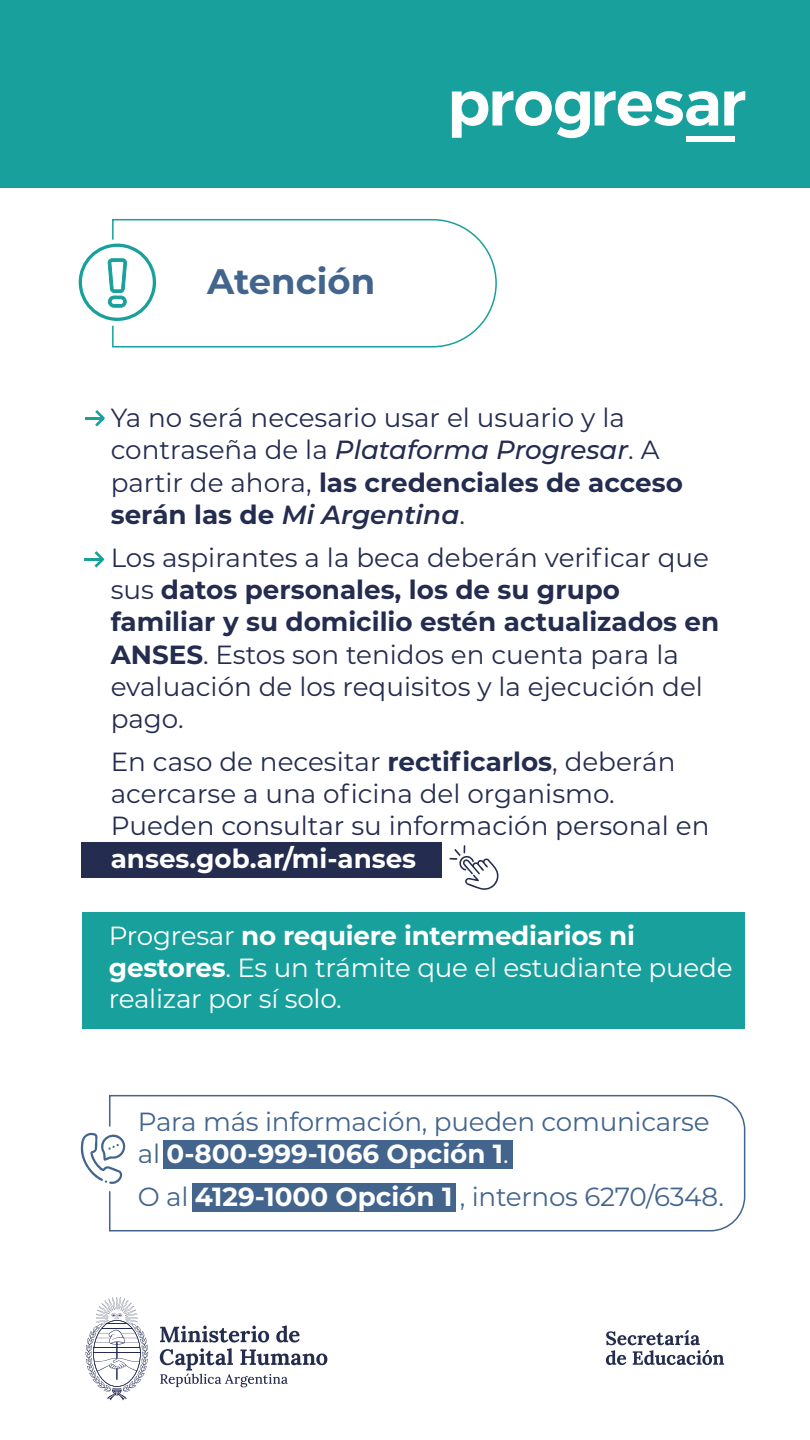
<style>
.page{position:relative;width:810px;height:1440px;background:#fff}
.page>*{position:absolute;margin:0;border:0;box-sizing:border-box;transform-origin:0 0}
.t1{font:700 35.4px "Montserrat";color:#43658d}
.t2{font:26.25px/32.2px "Montserrat";color:#242c4f}
.t3{font:26.25px/32.2px "Montserrat";letter-spacing:-.01em;color:#43658d}
.t4{font:26.25px/31.5px "Montserrat";letter-spacing:-.01em;color:#fff}
.t5{font:700 26.25px "Montserrat";color:#fff}
.s1{font-weight:500;font-style:italic}
.s2{font-weight:700}
.s3{font-weight:600;font-style:italic}
.s4{font-weight:700;color:#fff}
.s5{color:#fff}
</style>
<div class="page">
<div style="left:82px;top:912px;width:663px;height:116px;background:#18a09c"></div>
<svg style="left:606px;top:1330px;width:118px;height:35px"></svg>
<svg style="left:160px;top:1326px;width:167px;height:61px"></svg>
<svg style="left:86px;top:1297px;width:62px;height:103px"></svg>
<div style="left:0;top:0;width:810px;height:188px;background:#18a09c"></div>
<div style="left:686px;top:136px;width:48px;height:6px;background:#fff"></div>
<svg style="left:452px;top:91px;width:266px;height:47px"></svg>
<svg style="left:724px;top:91px;width:21px;height:35px"></svg>
<svg style="left:112px;top:219px;width:385px;height:129px"></svg>
<div style="left:81px;top:842px;width:360px;height:36px;background:#242c4f"></div>
<svg style="left:107px;top:258px;width:20px;height:50px"></svg>
<div style="left:79px;top:244px;width:77px;height:77px;border:3px solid #18a09c;border-radius:50%"></div>
<svg style="left:95px;top:410px;width:10px;height:16px"></svg>
<hr style="left:85px;top:417px;width:18px;height:3px;background:#18a09c">
<svg style="left:95px;top:551px;width:9px;height:17px"></svg>
<hr style="left:84px;top:558px;width:19px;height:3px;background:#18a09c">
<svg style="left:449px;top:845px;width:50px;height:45px"></svg>
<svg style="left:109px;top:1094px;width:637px;height:138px"></svg>
<svg style="left:81px;top:1129px;width:47px;height:55px"></svg>
<h1 class="t1" style="left:207px;top:256px;width:170px">Atención</h1>
<p class="t2" style="left:111px;top:401px;width:574px">Ya no será necesario usar el usuario y la contraseña de la <span class="s1">Plataforma Progresar</span>. A partir de ahora, <span class="s2">las credenciales de acceso serán las de</span> <span class="s3">Mi Argentina</span>.</p>
<p class="t2" style="left:111px;top:540px;width:610px">Los aspirantes a la beca deberán verificar que sus <span class="s2">datos personales, los de su grupo familiar y su domicilio estén actualizados en ANSES</span>. Estos son tenidos en cuenta para la evaluación de los requisitos y la ejecución del pago.</p>
<p class="t2" style="left:111px;top:744px;width:600px">En caso de necesitar <span class="s2">rectificarlos</span>, deberán acercarse a una oficina del organismo.<br>Pueden consultar su información personal en</p>
<p class="t5" style="left:111px;top:839px;width:307px">anses.gob.ar/mi-anses</p>
<p class="t4" style="left:109px;top:919px;width:625px">Progresar <span class="s2">no requiere intermediarios ni gestores</span>. Es un trámite que el estudiante puede realizar por sí solo.</p>
<p class="t3" style="left:138px;top:1105px;width:573px">Para más información, pueden comunicarse al <span class="s4">0-800-999-1066 Opción 1</span><span class="s5">.</span></p>
<p class="t3" style="left:138px;top:1180px;width:588px">O al <span class="s4">4129-1000 Opción 1</span> , internos 6270/6348.</p>
</div>
